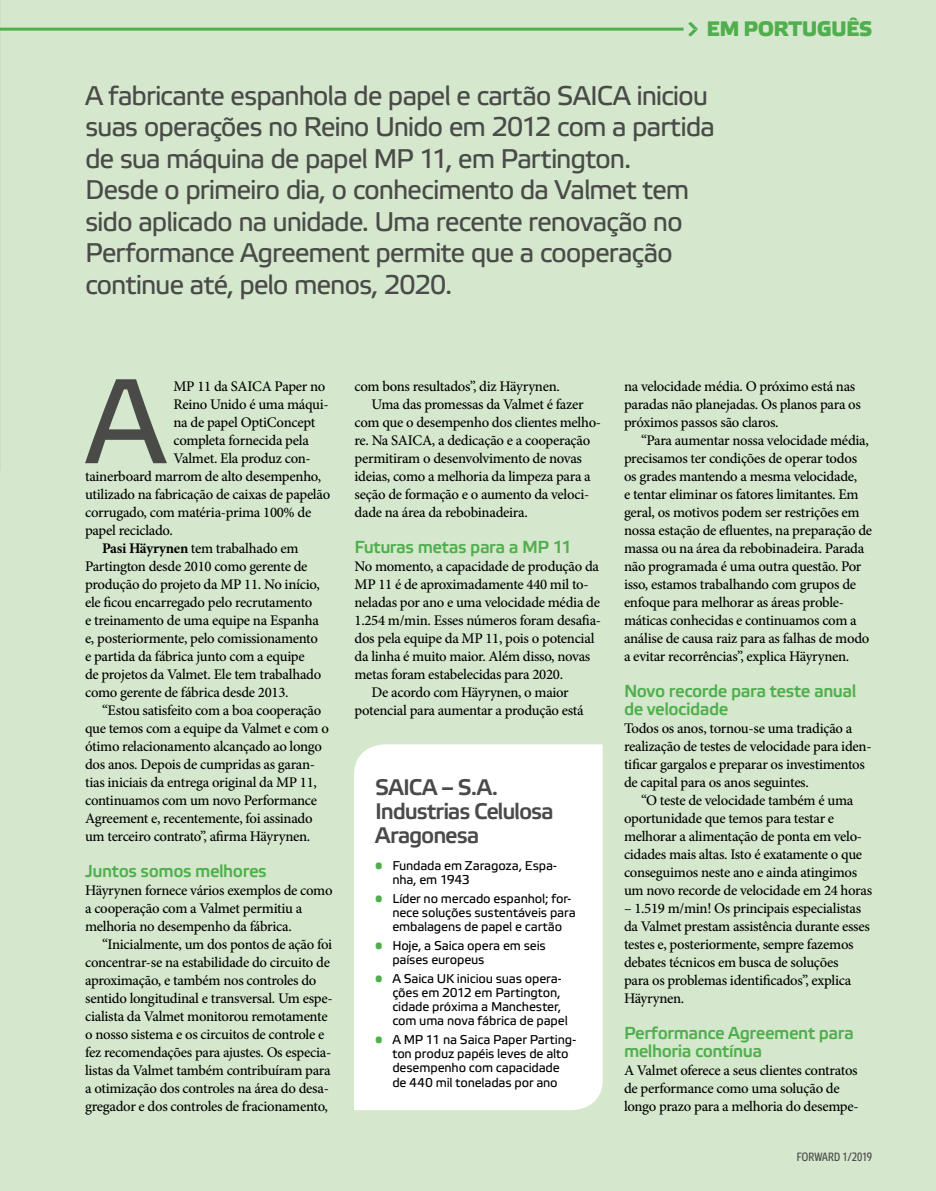
<style>
.page{position:relative;width:936px;height:1191px;background:#fff}
.page>*{position:absolute;margin:0;border:0;box-sizing:border-box;transform-origin:0 0}
.t1{font:120.45px "Etelka Text";color:#4a4a49}
.t2{font:27px/31.5px "Etelka Text";letter-spacing:-.045em;color:#4a4a49}
.t3{font:500 22.5px/24px "Etelka";letter-spacing:-.05em;color:#4a4a49}
.t4{font:500 21px "Etelka";letter-spacing:-.02em;color:#4faf4d}
.t5{font:500 17.4px/18px "Etelka";letter-spacing:-.03em;color:#4faf4d}
.t6{font:500 14.7px/18px "Minion Pro";letter-spacing:-.02em;color:#000}
.t7{font:12.75px/14.2px "Etelka Text";letter-spacing:-.015em;color:#000}
.t8{font:12px "Etelka Narrow Text";letter-spacing:.01em;color:#4a4a49}
.s1{font-weight:700}
.s2{color:#4faf4d}
</style>
<div class="page">
<div style="left:0;top:0;width:935px;height:1191px;background:#d5e8cd"></div>
<div style="left:354px;top:744px;width:249px;height:366px;background:#fff"></div>
<svg style="left:688px;top:22px;width:10px;height:15px"></svg>
<hr style="left:0;top:28px;width:683px;height:3px;background:#4faf4d">
<h3 class="t4" style="left:706px;top:16px;width:167px">EM PORTUGUÊS</h3>
<p class="t2" style="left:85px;top:80px;width:631px">A fabricante espanhola de papel e cartão SAICA iniciou suas operações no Reino Unido em 2012 com a partida de sua máquina de papel MP 11, em Partington.<br>Desde o primeiro dia, o conhecimento da Valmet tem sido aplicado na unidade. Uma recente renovação no Performance Agreement permite que a cooperação continue até, pelo menos, 2020.</p>
<h1 class="t1" style="left:85px;top:347px;width:83px">A</h1>
<p class="t6" style="left:173px;top:377px;width:153px">MP 11 da SAICA Paper no</p>
<p class="t6" style="left:173px;top:395px;width:157px">Reino Unido é uma máqui-</p>
<p class="t6" style="left:173px;top:413px;width:143px">na de papel OptiConcept</p>
<p class="t6" style="left:173px;top:431px;width:137px">completa fornecida pela</p>
<p class="t6" style="left:173px;top:449px;width:139px">Valmet. Ela produz con-</p>
<p class="t6" style="left:85px;top:467px;width:237px">tainerboard marrom de alto desempenho,</p>
<p class="t6" style="left:85px;top:485px;width:247px">utilizado na fabricação de caixas de papelão</p>
<p class="t6" style="left:85px;top:503px;width:228px">corrugado, com matéria-prima 100% de</p>
<p class="t6" style="left:85px;top:521px;width:89px">papel reciclado.</p>
<p class="t6" style="left:102px;top:539px;width:198px"><span class="s1">Pasi Häyrynen</span> tem trabalhado em</p>
<p class="t6" style="left:85px;top:557px;width:224px">Partington desde 2010 como gerente de</p>
<p class="t6" style="left:85px;top:575px;width:236px">produção do projeto da MP 11. No início,</p>
<p class="t6" style="left:85px;top:593px;width:229px">ele ficou encarregado pelo recrutamento</p>
<p class="t6" style="left:85px;top:611px;width:235px">e treinamento de uma equipe na Espanha</p>
<p class="t6" style="left:85px;top:629px;width:234px">e, posteriormente, pelo comissionamento</p>
<p class="t6" style="left:85px;top:647px;width:221px">e partida da fábrica junto com a equipe</p>
<p class="t6" style="left:85px;top:665px;width:238px">de projetos da Valmet. Ele tem trabalhado</p>
<p class="t6" style="left:85px;top:683px;width:205px">como gerente de fábrica desde 2013.</p>
<p class="t6" style="left:102px;top:701px;width:221px">“Estou satisfeito com a boa cooperação</p>
<p class="t6" style="left:85px;top:719px;width:245px">que temos com a equipe da Valmet e com o</p>
<p class="t6" style="left:85px;top:737px;width:238px">ótimo relacionamento alcançado ao longo</p>
<p class="t6" style="left:85px;top:755px;width:231px">dos anos. Depois de cumpridas as garan-</p>
<p class="t6" style="left:85px;top:773px;width:233px">tias iniciais da entrega original da MP 11,</p>
<p class="t6" style="left:85px;top:791px;width:233px">continuamos com um novo Performance</p>
<p class="t6" style="left:85px;top:809px;width:229px">Agreement e, recentemente, foi assinado</p>
<p class="t6" style="left:85px;top:827px;width:227px">um terceiro contrato”, afirma Häyrynen.</p>
<p class="t5" style="left:85px;top:862px;width:183px">Juntos somos melhores</p>
<p class="t6" style="left:85px;top:881px;width:249px">Häyrynen fornece vários exemplos de como a cooperação com a Valmet permitiu a melhoria no desempenho da fábrica.</p>
<p class="t6" style="left:85px;top:935px;width:249px;text-indent:17px">“Inicialmente, um dos pontos de ação foi concentrar-se na estabilidade do circuito de aproximação, e também nos controles do sentido longitudinal e transversal. Um espe&shy;cialista da Valmet monitorou remotamente o nosso sistema e os circuitos de controle e fez recomendações para ajustes. Os especia&shy;listas da Valmet também contribuíram para a otimização dos controles na área do desa&shy;gregador e dos controles de fracionamento,</p>
<p class="t6" style="left:354px;top:377px;width:207px">com bons resultados”, diz Häyrynen.</p>
<p class="t6" style="left:371px;top:395px;width:213px">Uma das promessas da Valmet é fazer</p>
<p class="t6" style="left:354px;top:413px;width:248px">com que o desempenho dos clientes melho-</p>
<p class="t6" style="left:354px;top:431px;width:237px">re. Na SAICA, a dedicação e a cooperação</p>
<p class="t6" style="left:354px;top:449px;width:229px">permitiram o desenvolvimento de novas</p>
<p class="t6" style="left:354px;top:467px;width:238px">ideias, como a melhoria da limpeza para a</p>
<p class="t6" style="left:354px;top:485px;width:236px">seção de formação e o aumento da veloci-</p>
<p class="t6" style="left:354px;top:503px;width:175px">dade na área da rebobinadeira.</p>
<p class="t5" style="left:354px;top:538px;width:219px">Futuras metas para a MP 11</p>
<p class="t6" style="left:354px;top:557px;width:246px">No momento, a capacidade de produção da</p>
<p class="t6" style="left:354px;top:575px;width:236px">MP 11 é de aproximadamente 440 mil to-</p>
<p class="t6" style="left:354px;top:593px;width:247px">neladas por ano e uma velocidade média de</p>
<p class="t6" style="left:354px;top:611px;width:248px">1.254 m/min. Esses números foram desafia-</p>
<p class="t6" style="left:354px;top:629px;width:241px">dos pela equipe da MP 11, pois o potencial</p>
<p class="t6" style="left:354px;top:647px;width:237px">da linha é muito maior. Além disso, novas</p>
<p class="t6" style="left:354px;top:665px;width:210px">metas foram estabelecidas para 2020.</p>
<p class="t6" style="left:371px;top:683px;width:199px">De acordo com Häyrynen, o maior</p>
<p class="t6" style="left:354px;top:701px;width:231px">potencial para aumentar a produção está</p>
<h3 class="t3" style="left:375px;top:775px;width:180px">SAICA – S.A.<br>Industrias Celulosa<br>Aragonesa</h3>
<p class="t7" style="left:392px;top:859px;width:166px;text-indent:-17px"><span class="s2">•</span> Fundada em Zaragoza, Espa&shy;nha, em 1943</p>
<p class="t7" style="left:392px;top:891px;width:185px;text-indent:-17px"><span class="s2">•</span> Líder no mercado espanhol; for&shy;nece soluções sustentáveis para embalagens de papel e cartão</p>
<p class="t7" style="left:392px;top:938px;width:155px;text-indent:-17px"><span class="s2">•</span> Hoje, a Saica opera em seis países europeus</p>
<p class="t7" style="left:392px;top:971px;width:177px;text-indent:-17px"><span class="s2">•</span> A Saica UK iniciou suas opera&shy;ções em 2012 em Partington, cidade próxima a Manchester, com uma nova fábrica de papel</p>
<p class="t7" style="left:392px;top:1032px;width:185px;text-indent:-17px"><span class="s2">•</span> A MP 11 na Saica Paper Parting&shy;ton produz papéis leves de alto desempenho com capacidade de 440 mil toneladas por ano</p>
<p class="t6" style="left:624px;top:377px;width:238px">na velocidade média. O próximo está nas paradas não planejadas. Os planos para os próximos passos são claros.</p>
<p class="t6" style="left:624px;top:431px;width:249px;text-indent:17px">“Para aumentar nossa velocidade média, precisamos ter condições de operar todos os grades mantendo a mesma velocidade,<br>e tentar eliminar os fatores limitantes. Em geral, os motivos podem ser restrições em nossa estação de efluentes, na preparação de massa ou na área da rebobinadeira. Parada não programada é uma outra questão. Por isso, estamos trabalhando com grupos de enfoque para melhorar as áreas proble&shy;máticas conhecidas e continuamos com a análise de causa raiz para as falhas de modo a evitar recorrências”, explica Häyrynen.</p>
<p class="t5" style="left:624px;top:682px;width:234px">Novo recorde para teste anual de velocidade</p>
<p class="t6" style="left:624px;top:719px;width:249px">Todos os anos, tornou-se uma tradição a realização de testes de velocidade para iden&shy;tificar gargalos e preparar os investimentos de capital para os anos seguintes.</p>
<p class="t6" style="left:624px;top:791px;width:250px;text-indent:17px">“O teste de velocidade também é uma oportunidade que temos para testar e melhorar a alimentação de ponta em velo&shy;cidades mais altas. Isto é exatamente o que conseguimos neste ano e ainda atingimos um novo recorde de velocidade em 24 horas</p>
<p class="t6" style="left:624px;top:899px;width:247px">– 1.519 m/min! Os principais especialistas da Valmet prestam assistência durante esses testes e, posteriormente, sempre fazemos debates técnicos em busca de soluções<br>para os problemas identificados”, explica Häyrynen.</p>
<p class="t5" style="left:624px;top:1024px;width:231px">Performance Agreement para melhoria contínua</p>
<p class="t6" style="left:624px;top:1061px;width:236px">A Valmet oferece a seus clientes contratos de performance como uma solução de longo prazo para a melhoria do desempe-</p>
<p class="t8" style="left:796px;top:1150px;width:77px">FORWARD 1/2019</p>
</div>
